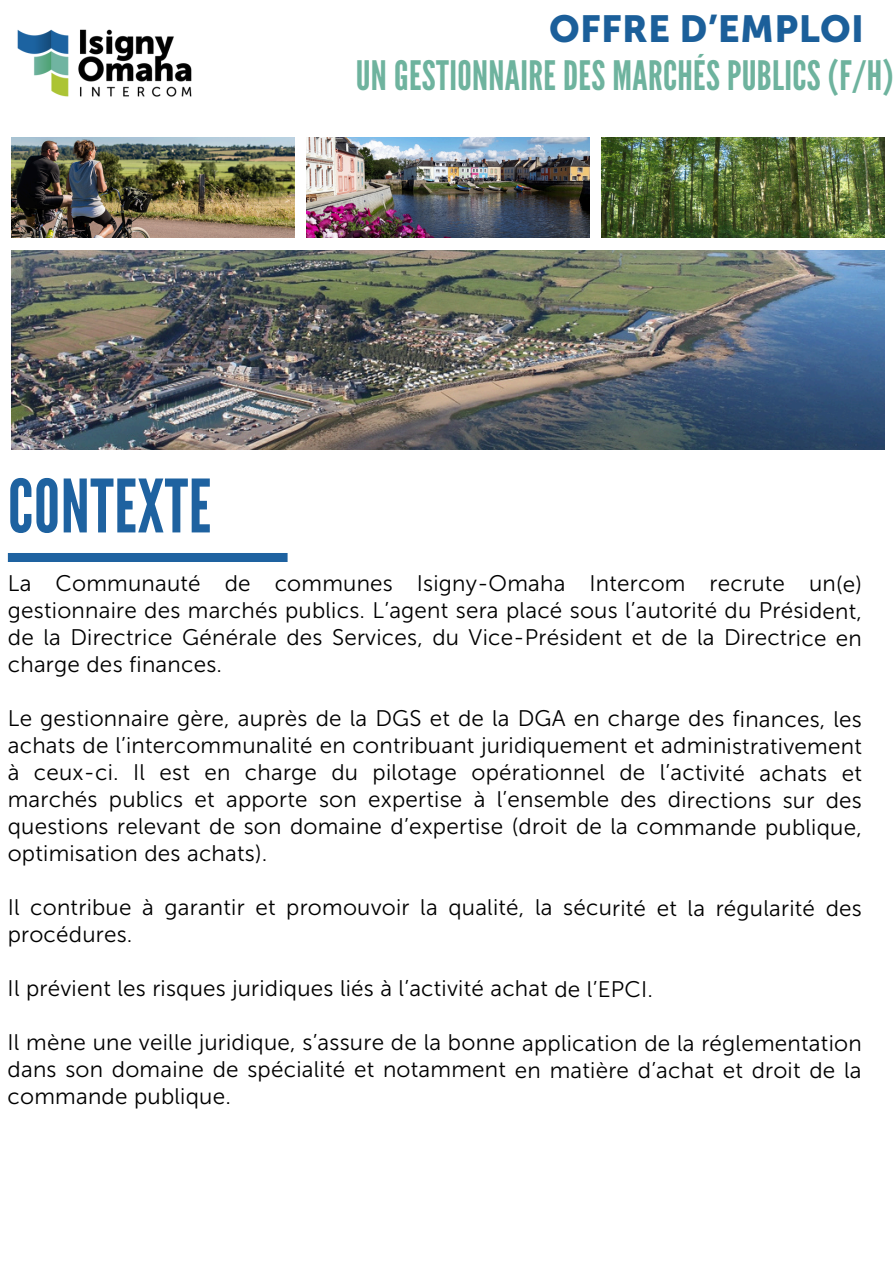
<style>
.page{position:relative;width:894px;height:1264px;background:#fff}
.page>*{position:absolute;margin:0;border:0;box-sizing:border-box;transform-origin:0 0}
.t1{font:73.35px "League Gothic";letter-spacing:.01em;color:#1e62a0}
.t2{font:40.5px "League Gothic";letter-spacing:.01em;color:#6eb39e}
.t3{font:37.5px "Museo Sans 900";letter-spacing:.01em;color:#1b5f9a}
.t4{font:22.5px/26.8px "Museo Sans 300";letter-spacing:.01em;color:#000;text-align:justify}
</style>
<div class="page">
<img style="left:12px;top:138px;width:282px;height:100px">
<img style="left:306px;top:138px;width:283px;height:100px">
<img style="left:601px;top:138px;width:283px;height:100px">
<img style="left:12px;top:250px;width:872px;height:199px">
<img style="left:17px;top:29px;width:175px;height:68px">
<div style="left:8px;top:553px;width:279px;height:9px;background:#1e62a0"></div>
<h3 class="t3" style="left:549px;top:7px;width:316px">OFFRE D’EMPLOI</h3>
<h1 class="t2" style="left:355px;top:52px;width:539px">UN GESTIONNAIRE DES MARCHÉS PUBLICS (F/H)</h1>
<p class="t1" style="left:8px;top:464px;width:205px">CONTEXTE</p>
<p class="t4" style="left:8px;top:570px;width:855px">La Communauté de communes Isigny-Omaha Intercom recrute un(e) gestionnaire des marchés publics. L’agent sera placé sous l’autorité du Président, de la Directrice Générale des Services, du Vice-Président et de la Directrice en charge des finances.</p>
<p class="t4" style="left:8px;top:705px;width:855px">Le gestionnaire gère, auprès de la DGS et de la DGA en charge des finances, les achats de l’intercommunalité en contribuant juridiquement et administrativement à ceux-ci. Il est en charge du pilotage opérationnel de l’activité achats et marchés publics et apporte son expertise à l’ensemble des directions sur des questions relevant de son domaine d’expertise (droit de la commande publique, optimisation des achats).</p>
<p class="t4" style="left:8px;top:894px;width:855px">Il contribue à garantir et promouvoir la qualité, la sécurité et la régularité des procédures.</p>
<p class="t4" style="left:8px;top:975px;width:646px">Il prévient les risques juridiques liés à l’activité achat de l’EPCI.</p>
<p class="t4" style="left:8px;top:1029px;width:855px">Il mène une veille juridique, s’assure de la bonne application de la réglementation dans son domaine de spécialité et notamment en matière d’achat et droit de la commande publique.</p>
</div>
